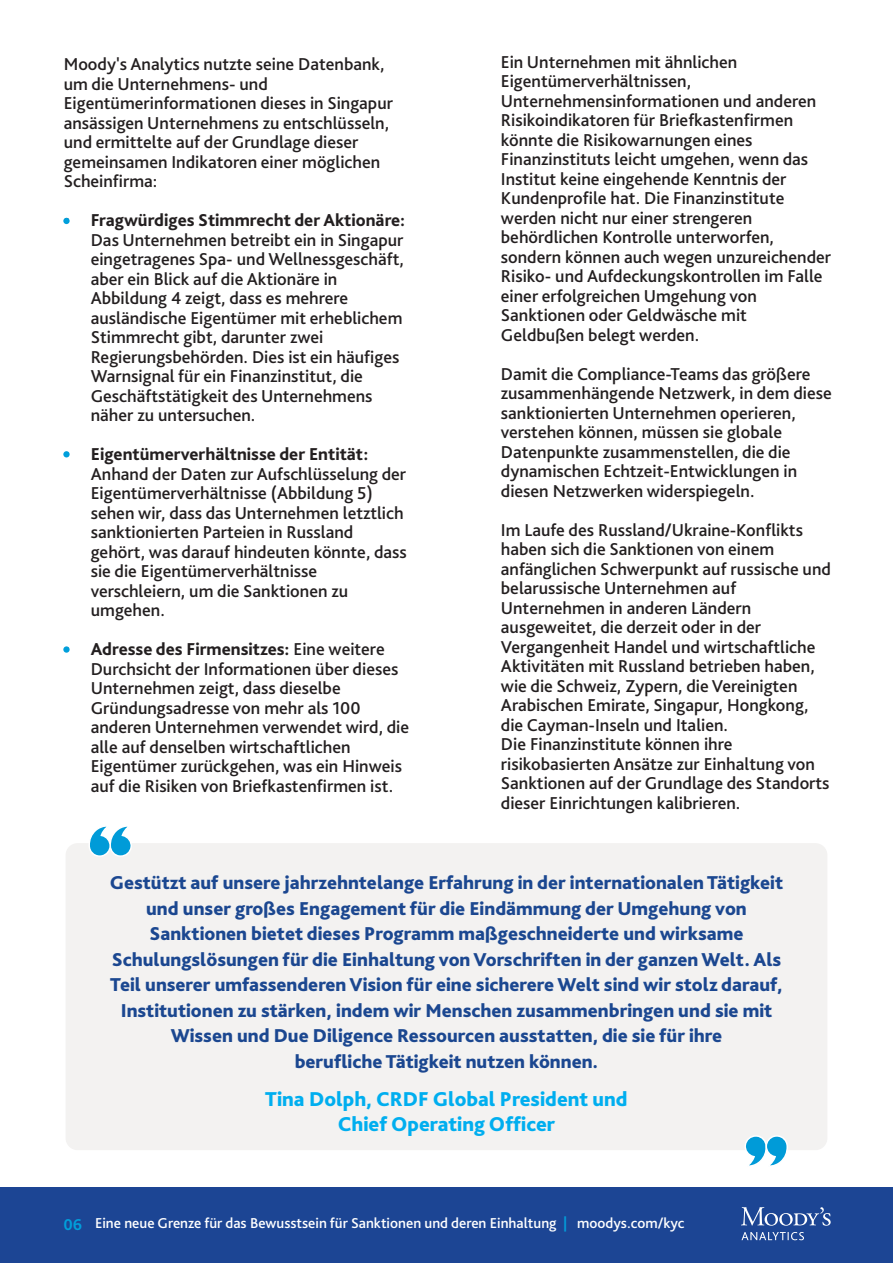
<style>
.page{position:relative;width:893px;height:1263px;background:#fff}
.page>*{position:absolute;margin:0;border:0;box-sizing:border-box;transform-origin:0 0}
.t1{font:800 21px/25.5px "Bliss Pro";color:#00aeef;text-align:center}
.t2{font:800 19.5px/25.5px "Bliss Pro";color:#1b4790;text-align:center}
.t3{font:500 18px/19.5px "Bliss Pro";color:#231f20}
.t4{font:800 18px "Bliss Pro";color:#231f20}
.t5{font:700 16.5px "Bliss Pro";color:#009fdb}
.t6{font:500 15px "Bliss Pro";color:#fff}
.s1{font-weight:800}
.s2{font-weight:700;color:#039ad7}
</style>
<div class="page">
<div style="left:0;top:1188px;width:893px;height:75px;background:#1c4594"></div>
<svg style="left:741px;top:1232px;width:63px;height:8px"></svg>
<svg style="left:741px;top:1207px;width:90px;height:19px"></svg>
<div style="left:63px;top:218px;width:7px;height:6px;background:#009fdb;border-radius:3px"></div>
<div style="left:63px;top:451px;width:7px;height:6px;background:#009fdb;border-radius:3px"></div>
<svg style="left:63px;top:646px;width:7px;height:7px"></svg>
<div style="left:66px;top:843px;width:761px;height:307px;background:#f3f2f1;border-radius:12px"></div>
<svg style="left:89px;top:826px;width:43px;height:31px"></svg>
<svg style="left:745px;top:1136px;width:43px;height:30px"></svg>
<p class="t3" style="left:64px;top:54px;width:331px">Moody's Analytics nutzte seine Datenbank, um die Unternehmens- und Eigentümerinformationen dieses in Singapur ansässigen Unternehmens zu entschlüsseln, und ermittelte auf der Grundlage dieser gemeinsamen Indikatoren einer möglichen Scheinfirma:</p>
<p class="t4" style="left:64px;top:209px;width:343px">• Fragwürdiges Stimmrecht der Aktionäre:</p>
<p class="t3" style="left:91px;top:229px;width:315px">Das Unternehmen betreibt ein in Singapur eingetragenes Spa- und Wellnessgeschäft, aber ein Blick auf die Aktionäre in Abbildung 4 zeigt, dass es mehrere ausländische Eigentümer mit erheblichem Stimmrecht gibt, darunter zwei Regierungsbehörden. Dies ist ein häufiges Warnsignal für ein Finanzinstitut, die Geschäftstätigkeit des Unternehmens näher zu untersuchen.</p>
<p class="t4" style="left:64px;top:443px;width:306px">• Eigentümerverhältnisse der Entität:</p>
<p class="t3" style="left:91px;top:463px;width:318px">Anhand der Daten zur Aufschlüsselung der Eigentümerverhältnisse (Abbildung 5) sehen wir, dass das Unternehmen letztlich sanktionierten Parteien in Russland gehört, was darauf hindeuten könnte, dass sie die Eigentümerverhältnisse verschleiern, um die Sanktionen zu umgehen.</p>
<p class="t3" style="left:91px;top:639px;width:320px;text-indent:-27px"><span class="s1">• Adresse des Firmensitzes:</span> Eine weitere Durchsicht der Informationen über dieses Unternehmen zeigt, dass dieselbe Gründungsadresse von mehr als 100 anderen Unternehmen verwendet wird, die alle auf denselben wirtschaftlichen Eigentümer zurückgehen, was ein Hinweis auf die Risiken von Briefkastenfirmen ist.</p>
<p class="t3" style="left:501px;top:52px;width:332px">Ein Unternehmen mit ähnlichen Eigentümerverhältnissen, Unternehmensinformationen und anderen Risikoindikatoren für Briefkastenfirmen könnte die Risikowarnungen eines Finanzinstituts leicht umgehen, wenn das Institut keine eingehende Kenntnis der Kundenprofile hat. Die Finanzinstitute werden nicht nur einer strengeren behördlichen Kontrolle unterworfen, sondern können auch wegen unzureichender Risiko- und Aufdeckungskontrollen im Falle einer erfolgreichen Umgehung von Sanktionen oder Geldwäsche mit Geldbußen belegt werden.</p>
<p class="t3" style="left:501px;top:364px;width:332px">Damit die Compliance-Teams das größere zusammenhängende Netzwerk, in dem diese sanktionierten Unternehmen operieren, verstehen können, müssen sie globale Datenpunkte zusammenstellen, die die dynamischen Echtzeit-Entwicklungen in diesen Netzwerken widerspiegeln.</p>
<p class="t3" style="left:501px;top:520px;width:332px">Im Laufe des Russland/Ukraine-Konflikts haben sich die Sanktionen von einem anfänglichen Schwerpunkt auf russische und belarussische Unternehmen auf Unternehmen in anderen Ländern ausgeweitet, die derzeit oder in der Vergangenheit Handel und wirtschaftliche Aktivitäten mit Russland betrieben haben, wie die Schweiz, Zypern, die Vereinigten Arabischen Emirate, Singapur, Hongkong, die Cayman-Inseln und Italien.<br>Die Finanzinstitute können ihre risikobasierten Ansätze zur Einhaltung von Sanktionen auf der Grundlage des Standorts dieser Einrichtungen kalibrieren.</p>
<p class="t2" style="left:110px;top:869px;width:675px">Gestützt auf unsere jahrzehntelange Erfahrung in der internationalen Tätigkeit und unser großes Engagement für die Eindämmung der Umgehung von Sanktionen bietet dieses Programm maßgeschneiderte und wirksame Schulungslösungen für die Einhaltung von Vorschriften in der ganzen Welt. Als Teil unserer umfassenderen Vision für eine sicherere Welt sind wir stolz darauf, Institutionen zu stärken, indem wir Menschen zusammenbringen und sie mit Wissen und Due Diligence Ressourcen ausstatten, die sie für ihre<br>berufliche Tätigkeit nutzen können.</p>
<p class="t1" style="left:265px;top:1085px;width:364px">Tina Dolph, CRDF Global President und<br>Chief Operating Officer</p>
<p class="t5" style="left:63px;top:1214px;width:20px">06</p>
<p class="t6" style="left:95px;top:1214px;width:591px">Eine neue Grenze für das Bewusstsein für Sanktionen und deren Einhaltung <span class="s2">|</span> moodys.com/kyc</p>
</div>
